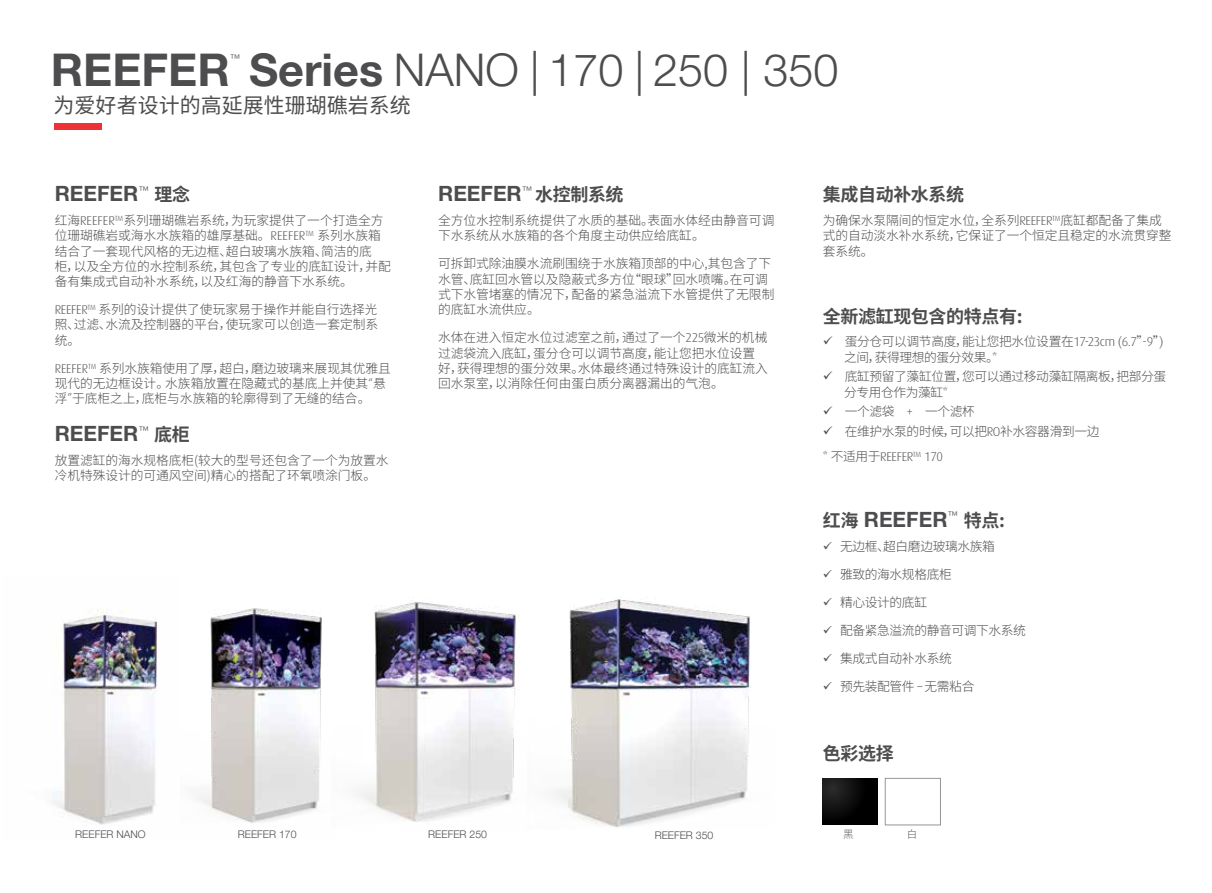
<style>
.page{position:relative;width:1212px;height:893px;background:#fff}
.page>*{position:absolute;margin:0;border:0;box-sizing:border-box;transform-origin:0 0}
.t1{font:300 45px "Helvetica Neue LT Pro";color:#4d4d4f}
.t2{font:700 21px "Helvetica Neue LT Pro";color:#4d4d4f}
.t3{font:21px "Noto Sans SC";color:#4d4d4f}
.t4{font:700 18px "Noto Sans SC";letter-spacing:-.02em;color:#4d4d4f}
.t5{font:300 12.75px/15.3px "Noto Sans SC";letter-spacing:-.005em;color:#4d4d4f}
.t6{font:300 12.75px/15.3px "Noto Sans SC";letter-spacing:-.03em;color:#4d4d4f}
.t7{font:300 12.75px "Dax";letter-spacing:-.03em;color:#4d4d4f}
.t8{font:300 10.5px "Helvetica Neue LT Pro";color:#4d4d4f}
.t9{font:300 10.5px "Noto Sans SC";color:#58595b}
.s1{font-weight:700}
.s2{font-family:"Noto Sans SC";font-size:18px}
.s3{font-family:"Dax"}
.s4{font-family:"Noto Sans SC"}
</style>
<div class="page">
<img style="left:197px;top:608px;width:125px;height:215px">
<img style="left:52px;top:609px;width:105px;height:216px">
<img style="left:356px;top:602px;width:164px;height:220px">
<img style="left:554px;top:597px;width:197px;height:231px">
<div style="left:54px;top:123px;width:48px;height:7px;background:#ee3135"></div>
<div style="left:885px;top:778px;width:56px;height:47px;background:#fff;border:1px solid #939598"></div>
<svg style="left:823px;top:778px;width:55px;height:47px;background:#0b0b0b"></svg>
<h1 class="t1" style="left:51px;top:43px;width:789px"><span class="s1">REEFER Series</span> NANO | 170 | 250 | 350</h1>
<p class="t8" style="left:230px;top:52px;width:12px">™</p>
<h2 class="t3" style="left:54px;top:93px;width:358px">为爱好者设计的高延展性珊瑚礁岩系统</h2>
<h2 class="t2" style="left:55px;top:181px;width:137px">REEFER<sup>™</sup> <span class="s2">理念</span></h2>
<p class="t5" style="left:55px;top:213px;width:338px">红海<span class="s3">REEFER</span><sup>TM</sup>系列珊瑚礁岩系统，为玩家提供了一个打造全方位珊瑚礁岩或海水水族箱的雄厚基础。<span class="s3">REEFER</span><sup>TM</sup> 系列水族箱结合了一套现代风格的无边框、超白玻璃水族箱、简洁的底<br>柜，以及全方位的水控制系统，其包含了专业的底缸设计，并配备有集成式自动补水系统，以及红海的静音下水系统。</p>
<p class="t5" style="left:55px;top:302px;width:325px;text-align:justify"><span class="s3">REEFER</span><sup>TM</sup> 系列的设计提供了使玩家易于操作并能自行选择光照、过滤、水流及控制器的平台，使玩家可以创造一套定制系统。</p>
<p class="t5" style="left:55px;top:361px;width:338px"><span class="s3">REEFER</span><sup>TM</sup> 系列水族箱使用了厚，超白，磨边玻璃来展现其优雅且现代的无边框设计。水族箱放置在隐藏式的基底上并使其<span class="s3">“</span>悬浮<span class="s3">”</span>于底柜之上，底柜与水族箱的轮廓得到了无缝的结合。</p>
<h2 class="t2" style="left:55px;top:421px;width:137px">REEFER<sup>™</sup> <span class="s2">底柜</span></h2>
<p class="t5" style="left:55px;top:453px;width:335px">放置滤缸的海水规格底柜(较大的型号还包含了一个为放置水冷机特殊设计的可通风空间)精心的搭配了环氧喷涂门板。</p>
<h2 class="t2" style="left:438px;top:181px;width:187px">REEFER<sup>™</sup> <span class="s2">水控制系统</span></h2>
<p class="t5" style="left:438px;top:213px;width:338px">全方位水控制系统提供了水质的基础。表面水体经由静音可调下水系统从水族箱的各个角度主动供应给底缸。</p>
<p class="t5" style="left:438px;top:256px;width:338px">可拆卸式除油膜水流刷围绕于水族箱顶部的中心,其包含了下水管、底缸回水管以及隐蔽式多方位“眼球”回水喷嘴。在可调式下水管堵塞的情况下，配备的紧急溢流下水管提供了无限制的底缸水流供应。</p>
<p class="t5" style="left:438px;top:330px;width:331px">水体在进入恒定水位过滤室之前，通过了一个<span class="s3">225</span>微米的机械过滤袋流入底缸，蛋分仓可以调节高度，能让您把水位设置好，获得理想的蛋分效果。水体最终通过特殊设计的底缸流入回水泵室，以消除任何由蛋白质分离器漏出的气泡。</p>
<p class="t8" style="left:75px;top:827px;width:72px">REEFER NANO</p>
<p class="t8" style="left:238px;top:827px;width:60px">REEFER 170</p>
<p class="t8" style="left:428px;top:827px;width:60px">REEFER 250</p>
<p class="t8" style="left:655px;top:829px;width:60px">REEFER 350</p>
<h3 class="t4" style="left:823px;top:184px;width:143px">集成自动补水系统</h3>
<p class="t5" style="left:823px;top:213px;width:350px">为确保水泵隔间的恒定水位，全系列<span class="s3">REEFER</span><sup>TM</sup>底缸都配备了集成式的自动淡水补水系统，它保证了一个恒定且稳定的水流贯穿整套系统。</p>
<h3 class="t4" style="left:823px;top:306px;width:201px">全新滤缸现包含的特点有:</h3>
<p class="t6" style="left:844px;top:334px;width:323px;text-indent:-21px">✓ 蛋分仓可以调节高度，能让您把水位设置在<span class="s3">17-23cm (6.7</span>”<span class="s3">-9</span>”<span class="s3">)</span>之间，获得理想的蛋分效果。<span class="s3">*</span></p>
<p class="t6" style="left:844px;top:369px;width:324px;text-indent:-21px">✓ 底缸预留了藻缸位置，您可以通过移动藻缸隔离板，把部分蛋分专用仓作为藻缸<span class="s3">*</span></p>
<p class="t6" style="left:823px;top:404px;width:154px">✓ 一个滤袋 <span class="s3">+</span> 一个滤杯</p>
<p class="t6" style="left:823px;top:424px;width:278px">✓ 在维护水泵的时候，可以把<span class="s3">RO</span>补水容器滑到一边</p>
<p class="t7" style="left:823px;top:450px;width:122px">* <span class="s4">不适用于</span>REEFER<sup>TM</sup> 170</p>
<h2 class="t2" style="left:823px;top:506px;width:184px"><span class="s2">红海</span> REEFER<sup>™</sup> <span class="s2">特点:</span></h2>
<p class="t6" style="left:840px;top:539px;width:156px">无边框、超白磨边玻璃水族箱</p>
<p class="t6" style="left:840px;top:567px;width:113px">雅致的海水规格底柜</p>
<p class="t6" style="left:840px;top:595px;width:88px">精心设计的底缸</p>
<p class="t6" style="left:840px;top:623px;width:187px">配备紧急溢流的静音可调下水系统</p>
<p class="t6" style="left:840px;top:651px;width:113px">集成式自动补水系统</p>
<p class="t6" style="left:840px;top:679px;width:136px">预先装配管件 <span class="s3">–</span> 无需粘合</p>
<h3 class="t4" style="left:823px;top:744px;width:72px">色彩选择</h3>
<p class="t9" style="left:843px;top:828px;width:12px">黑</p>
<p class="t9" style="left:907px;top:828px;width:12px">白</p>
</div>
